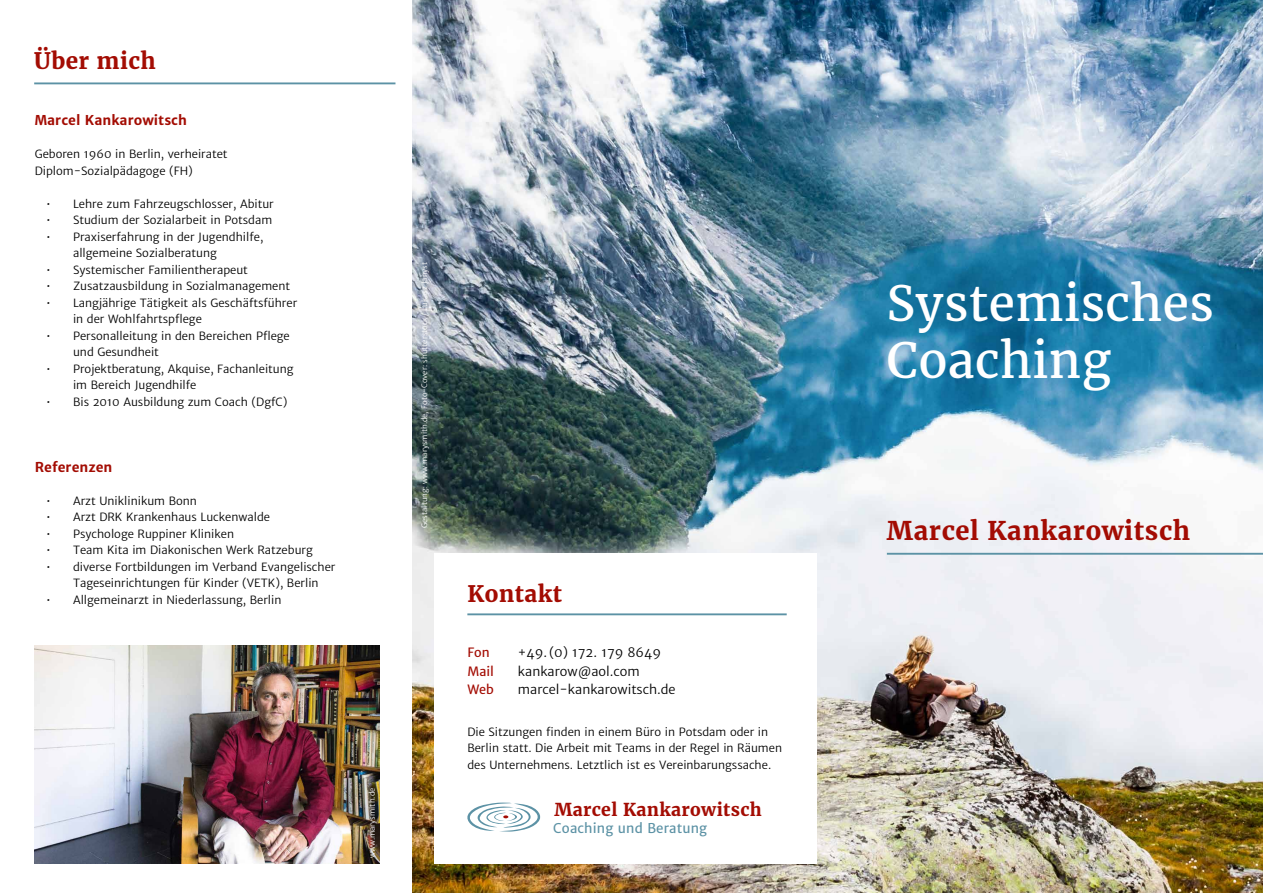
<style>
.page{position:relative;width:1263px;height:893px;background:#fff}
.page>*{position:absolute;margin:0;border:0;box-sizing:border-box;transform-origin:0 0}
.t1{font:48px/57px "Merriweather";letter-spacing:.01em;color:#fff}
.t2{font:700 25.5px "Merriweather";letter-spacing:.025em;color:#a30c03}
.t3{font:700 22.5px "Merriweather";letter-spacing:.02em;color:#a30c03}
.t4{font:700 17.55px "Merriweather";letter-spacing:.02em;color:#a30c03}
.t5{font:700 13.5px "Merriweather Sans";color:#a30c03}
.t6{font:13.35px "Merriweather Sans";letter-spacing:.01em;color:#5c92a5}
.t7{font:12.75px/18.8px "Merriweather Sans";color:#000}
.t8{font:12.75px/18.8px "Merriweather Sans";color:#a30c03}
.t9{font:11.25px/16.5px "Merriweather Sans";color:#000}
.t10{font:7.5px "Merriweather Sans";color:#fff}
</style>
<div class="page">
<img style="left:412px;top:0;width:851px;height:893px">
<div style="left:434px;top:553px;width:382px;height:310px;background:#fff"></div>
<hr style="left:467px;top:613px;width:320px;height:2px;background:#5c92a5">
<hr style="left:34px;top:82px;width:361px;height:2px;background:#5c92a5">
<img style="left:34px;top:645px;width:345px;height:218px">
<hr style="left:887px;top:553px;width:376px;height:2px;background:#5c92a5">
<svg style="left:467px;top:802px;width:74px;height:30px"></svg>
<h3 class="t3" style="left:34px;top:47px;width:123px">Über mich</h3>
<p class="t5" style="left:35px;top:112px;width:154px">Marcel Kankarowitsch</p>
<p class="t9" style="left:35px;top:146px;width:194px">Geboren 1960 in Berlin, verheiratet<br>Diplom-Sozialpädagoge (FH)</p>
<p class="t9" style="left:46px;top:195px;width:229px">• Lehre zum Fahrzeugschlosser, Abitur</p>
<p class="t9" style="left:46px;top:212px;width:228px">• Studium der Sozialarbeit in Potsdam</p>
<p class="t9" style="left:73px;top:228px;width:192px;text-indent:-27px">• Praxiserfahrung in der Jugendhilfe, allgemeine Sozialberatung</p>
<p class="t9" style="left:46px;top:261px;width:203px">• Systemischer Familientherapeut</p>
<p class="t9" style="left:46px;top:278px;width:246px">• Zusatzausbildung in Sozialmanagement</p>
<p class="t9" style="left:73px;top:294px;width:226px;text-indent:-27px">• Langjährige Tätigkeit als Geschäftsführer in der Wohlfahrtspflege</p>
<p class="t9" style="left:73px;top:327px;width:218px;text-indent:-27px">• Personalleitung in den Bereichen Pflege und Gesundheit</p>
<p class="t9" style="left:73px;top:360px;width:222px;text-indent:-27px">• Projektberatung, Akquise, Fachanleitung im Bereich Jugendhilfe</p>
<p class="t9" style="left:46px;top:393px;width:243px">• Bis 2010 Ausbildung zum Coach (DgfC)</p>
<p class="t5" style="left:35px;top:458px;width:79px">Referenzen</p>
<p class="t9" style="left:46px;top:492px;width:152px">• Arzt Uniklinikum Bonn</p>
<p class="t9" style="left:46px;top:509px;width:225px">• Arzt DRK Krankenhaus Luckenwalde</p>
<p class="t9" style="left:46px;top:525px;width:190px">• Psychologe Ruppiner Kliniken</p>
<p class="t9" style="left:46px;top:542px;width:268px">• Team Kita im Diakonischen Werk Ratzeburg</p>
<p class="t9" style="left:73px;top:558px;width:264px;text-indent:-27px">• diverse Fortbildungen im Verband Evangelischer<br>Tageseinrichtungen für Kinder (VETK), Berlin</p>
<p class="t9" style="left:46px;top:591px;width:237px">• Allgemeinarzt in Niederlassung, Berlin</p>
<p class="t10" style="left:368px;top:858px;width:72px;rotate:-90deg">www.marysmith.de</p>
<p class="t10" style="left:420px;top:528px;width:268px;rotate:-90deg">Gestaltung: www.marysmith.de, Foto-Cover: shutterstock/ Lukasz Janyst</p>
<h3 class="t3" style="left:467px;top:580px;width:96px">Kontakt</h3>
<p class="t8" style="left:467px;top:643px;width:28px">Fon<br>Mail<br>Web</p>
<p class="t7" style="left:518px;top:643px;width:159px">+49.(0) 172. 179 8649 kankarow@aol.com marcel-kankarowitsch.de</p>
<p class="t9" style="left:467px;top:723px;width:316px">Die Sitzungen finden in einem Büro in Potsdam oder in<br>Berlin statt. Die Arbeit mit Teams in der Regel in Räumen des Unternehmens. Letztlich ist es Vereinbarungssache.</p>
<h3 class="t4" style="left:554px;top:798px;width:209px">Marcel Kankarowitsch</h3>
<p class="t6" style="left:553px;top:819px;width:155px">Coaching und Beratung</p>
<h1 class="t1" style="left:887px;top:275px;width:328px">Systemisches<br>Coaching</h1>
<h2 class="t2" style="left:887px;top:514px;width:305px">Marcel Kankarowitsch</h2>
</div>
